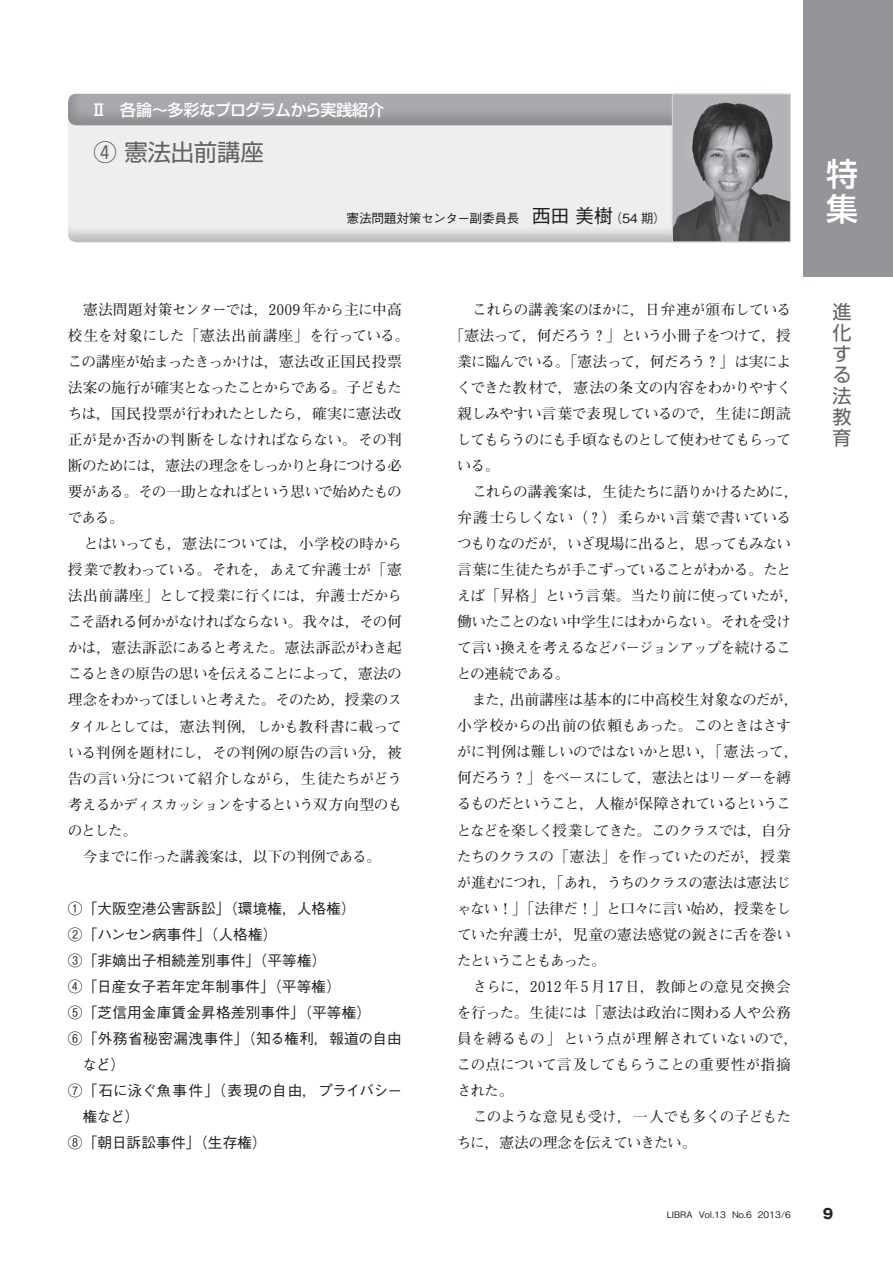
<style>
.page{position:relative;width:893px;height:1263px;background:#fff}
.page>*{position:absolute;margin:0;border:0;box-sizing:border-box;transform-origin:0 0}
.t1{font:500 31.95px/35.1px "Shin Go Pro";color:#fff}
.t2{font:23.4px "Shin Go Pro";letter-spacing:-.005em;color:#636366}
.t3{font:19.2px/21px "Shin Go Pro";color:#636366;text-align:justify}
.t4{font:500 15.9px "Shin Go Pro";letter-spacing:-.035em;color:#fff}
.t5{font:700 14.7px/26.1px "Futo Min A101 Pro";letter-spacing:-.045em;color:#231f20}
.t6{font:500 14.7px "Gothic BBB Pro";letter-spacing:.01em;color:#231f20}
.t7{font:700 14.7px "Futo Min A101 Pro";letter-spacing:-.075em;color:#231f20}
.t8{font:700 14.7px "Futo Min A101 Pro";letter-spacing:-.025em;color:#231f20}
.t9{font:700 14.7px "Futo Min A101 Pro";letter-spacing:-.07em;color:#231f20}
.t10{font:700 14.7px "Futo Min A101 Pro";letter-spacing:-.08em;color:#231f20}
.t11{font:700 14.7px "Futo Min A101 Pro";letter-spacing:-.02em;color:#231f20}
.t12{font:700 14.7px "Futo Min A101 Pro";letter-spacing:.06em;color:#231f20}
.t13{font:700 14.7px "Futo Min A101 Pro";letter-spacing:-.065em;color:#231f20}
.t14{font:700 14.7px "Futo Min A101 Pro";letter-spacing:.005em;color:#231f20}
.t15{font:500 14.7px "Gothic BBB Pro";letter-spacing:.03em;color:#231f20}
.t16{font:500 14.7px "Gothic BBB Pro";letter-spacing:-.015em;color:#231f20}
.t17{font:700 14.7px "Futo Min A101 Pro";letter-spacing:-.015em;color:#231f20}
.t18{font:500 14.7px "Gothic BBB Pro";letter-spacing:-.01em;color:#231f20}
.t19{font:700 14.7px "Futo Min A101 Pro";letter-spacing:-.09em;color:#231f20}
.t20{font:700 13.8px "Gothic MB101 Pro";color:#231f20}
.t21{font:500 12.75px "Gothic BBB Pro";letter-spacing:-.03em;color:#231f20}
.t22{font:500 9px "Gothic BBB Pro";color:#231f20}
.s1{font-size:19.2px}
</style>
<div class="page">
<div style="left:804px;top:0;width:89px;height:276px;background:#939598"></div>
<div style="left:67px;top:91px;width:726px;height:156px;background:#231f20;opacity:.25"></div>
<div style="left:67px;top:91px;width:726px;height:39px;background:#231f20;opacity:.2"></div>
<img style="left:674px;top:96px;width:115px;height:144px">
<div style="left:672px;top:94px;width:119px;height:148px;border:1px solid #d1d2d4"></div>
<p class="t4" style="left:91px;top:97px;width:295px">Ⅱ　各論～多彩なプログラムから実践紹介</p>
<h2 class="t2" style="left:93px;top:133px;width:172px">④ 憲法出前講座</h2>
<p class="t21" style="left:347px;top:208px;width:321px">憲法問題対策センター副委員長　<span class="s1">西田 美樹</span>（54 期）</p>
<p class="t5" style="left:68px;top:294px;width:343px">　憲法問題対策センターでは，2009年から主に中高校生を対象にした「憲法出前講座」を行っている。この講座が始まったきっかけは，憲法改正国民投票法案の施行が確実となったことからである。子どもたちは，国民投票が行われたとしたら，確実に憲法改正が是か否かの判断をしなければならない。その判断のためには，憲法の理念をしっかりと身につける必要がある。その一助となればという思いで始めたものである。<br>　とはいっても，憲法については，小学校の時から授業で教わっている。それを，あえて弁護士が「憲法出前講座」として授業に行くには，弁護士だからこそ語れる何かがなければならない。我々は，その何かは，憲法訴訟にあると考えた。憲法訴訟がわき起こるときの原告の思いを伝えることによって，憲法の理念をわかってほしいと考えた。そのため，授業のスタイルとしては，憲法判例，しかも教科書に載っている判例を題材にし，その判例の原告の言い分，被告の言い分について紹介しながら，生徒たちがどう考えるかディスカッションをするという双方向型のものとした。<br>　今までに作った講義案は，以下の判例である。</p>
<p class="t6" style="left:68px;top:896px;width:289px">①「大阪空港公害訴訟」（環境権，人格権）</p>
<p class="t18" style="left:68px;top:922px;width:211px">②「ハンセン病事件」（人格権）</p>
<p class="t6" style="left:68px;top:948px;width:260px">③「非嫡出子相続差別事件」（平等権）</p>
<p class="t6" style="left:68px;top:974px;width:275px">④「日産女子若年定年制事件」（平等権）</p>
<p class="t6" style="left:68px;top:1001px;width:305px">⑤「芝信用金庫賃金昇格差別事件」（平等権）</p>
<p class="t15" style="left:68px;top:1027px;width:335px">⑥「外務省秘密漏洩事件」（知る権利，報道の自由</p>
<p class="t6" style="left:82px;top:1053px;width:44px">など）</p>
<p class="t16" style="left:68px;top:1079px;width:336px">⑦「石に泳ぐ魚事件」（表現の自由，プライバシー</p>
<p class="t6" style="left:83px;top:1105px;width:58px">権など）</p>
<p class="t6" style="left:68px;top:1131px;width:200px">⑧「朝日訴訟事件」（生存権）</p>
<p class="t5" style="left:457px;top:294px;width:336px">　これらの講義案のほかに，日弁連が頒布している</p>
<p class="t9" style="left:450px;top:324px;width:343px">「憲法って，何だろう？」という小冊子をつけて，授</p>
<p class="t5" style="left:457px;top:346px;width:336px">業に臨んでいる。「憲法って，何だろう？」は実によ</p>
<p class="t17" style="left:457px;top:376px;width:336px">くできた教材で，憲法の条文の内容をわかりやすく</p>
<p class="t8" style="left:457px;top:402px;width:335px">親しみやすい言葉で表現しているので，生徒に朗読</p>
<p class="t13" style="left:457px;top:428px;width:336px">してもらうのにも手頃なものとして使わせてもらって</p>
<p class="t5" style="left:457px;top:451px;width:44px">いる。</p>
<p class="t9" style="left:457px;top:480px;width:343px">　これらの講義案は，生徒たちに語りかけるために，</p>
<p class="t5" style="left:457px;top:503px;width:336px">弁護士らしくない（？）柔らかい言葉で書いている</p>
<p class="t7" style="left:457px;top:532px;width:335px">つもりなのだが，いざ現場に出ると，思ってもみない</p>
<p class="t7" style="left:457px;top:558px;width:336px">言葉に生徒たちが手こずっていることがわかる。たと</p>
<p class="t5" style="left:457px;top:581px;width:343px">えば「昇格」という言葉。当たり前に使っていたが，</p>
<p class="t7" style="left:457px;top:610px;width:335px">働いたことのない中学生にはわからない。それを受け</p>
<p class="t9" style="left:457px;top:636px;width:336px">て言い換えを考えるなどバージョンアップを続けるこ</p>
<p class="t5" style="left:457px;top:659px;width:114px">との連続である。</p>
<p class="t14" style="left:457px;top:688px;width:343px">　また，出前講座は基本的に中高校生対象なのだが，</p>
<p class="t5" style="left:457px;top:711px;width:335px">小学校からの出前の依頼もあった。このときはさす</p>
<p class="t5" style="left:457px;top:737px;width:343px">がに判例は難しいのではないかと思い，「憲法って，</p>
<p class="t10" style="left:457px;top:766px;width:335px">何だろう？」をベースにして，憲法とはリーダーを縛</p>
<p class="t7" style="left:457px;top:792px;width:336px">るものだということ，人権が保障されているというこ</p>
<p class="t10" style="left:457px;top:818px;width:336px">となどを楽しく授業してきた。このクラスでは，自分</p>
<p class="t5" style="left:457px;top:841px;width:335px">たちのクラスの「憲法」を作っていたのだが，授業</p>
<p class="t5" style="left:457px;top:867px;width:336px">が進むにつれ，「あれ，うちのクラスの憲法は憲法じ</p>
<p class="t5" style="left:457px;top:893px;width:336px">ゃない！」「法律だ！」と口々に言い始め，授業をし</p>
<p class="t8" style="left:457px;top:923px;width:335px">ていた弁護士が，児童の憲法感覚の鋭さに舌を巻い</p>
<p class="t19" style="left:457px;top:949px;width:151px">たということもあった。</p>
<p class="t12" style="left:457px;top:975px;width:335px">　さらに，2012年5月17日，教師との意見交換会</p>
<p class="t11" style="left:457px;top:1001px;width:335px">を行った。生徒には「憲法は政治に関わる人や公務</p>
<p class="t11" style="left:457px;top:1027px;width:343px">員を縛るもの」という点が理解されていないので，</p>
<p class="t8" style="left:457px;top:1053px;width:335px">この点について言及してもらうことの重要性が指摘</p>
<p class="t5" style="left:457px;top:1075px;width:58px">された。</p>
<p class="t8" style="left:457px;top:1105px;width:335px">　このような意見も受け，一人でも多くの子どもた</p>
<p class="t5" style="left:457px;top:1127px;width:241px">ちに，憲法の理念を伝えていきたい。</p>
<h1 class="t1" style="left:826px;top:152px;width:33px">特集</h1>
<h3 class="t3" style="left:832px;top:299px;width:20px">進化する法教育</h3>
<p class="t22" style="left:667px;top:1207px;width:126px">LIBRA Vol.13 No.6 2013/6</p>
<p class="t20" style="left:823px;top:1202px;width:12px">9</p>
</div>
